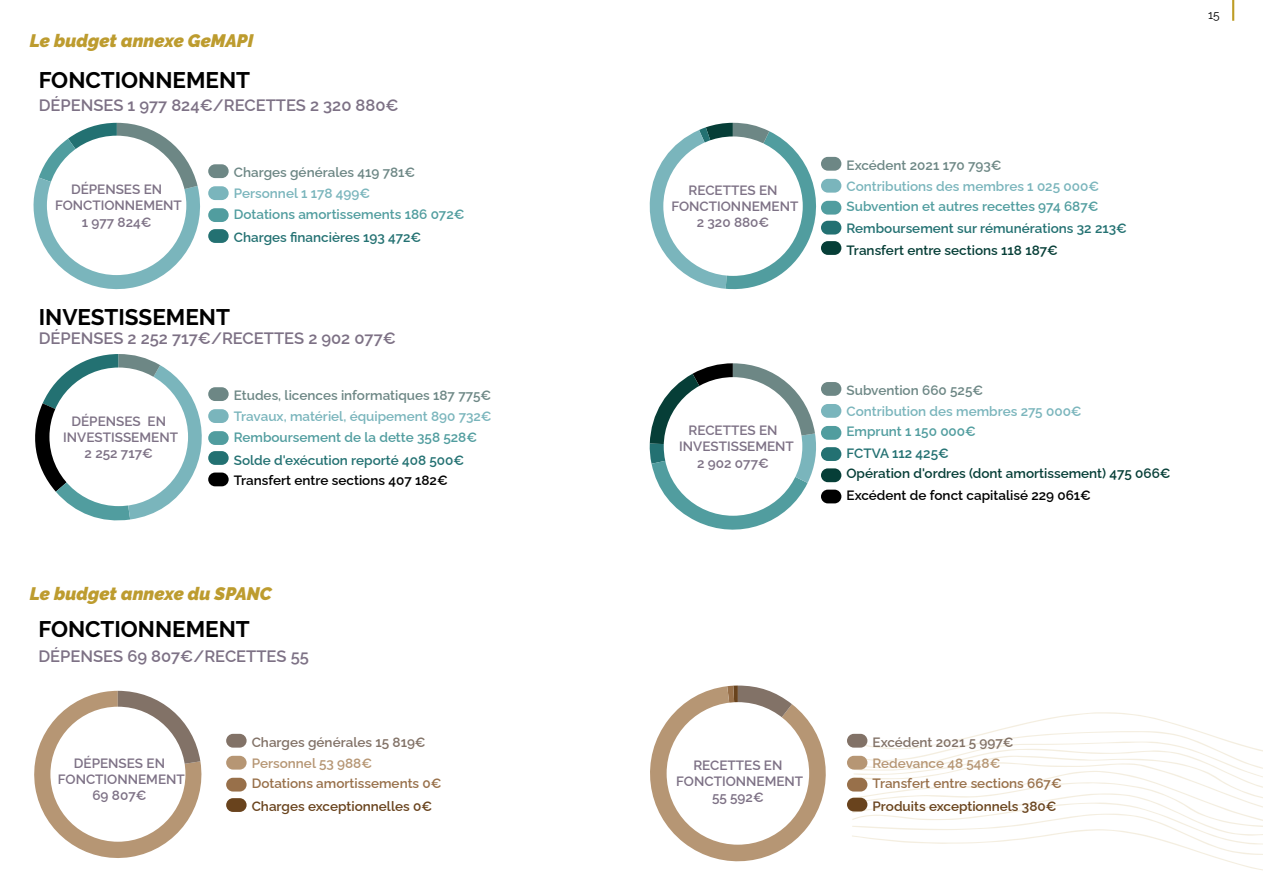
<style>
.page{position:relative;width:1263px;height:893px;background:#fff}
.page>*{position:absolute;margin:0;border:0;box-sizing:border-box;transform-origin:0 0}
.t1{font:700 22.5px "Raleway";color:#000}
.t2{font:italic 900 18px "Raleway";color:#bd9c2f}
.t3{font:600 16.5px "Raleway";color:#7d7185}
.t4{font:600 13.5px/16.2px "Raleway";color:#7d7185;text-align:center}
.t5{font:600 13.5px "Raleway";color:#7ab5bc}
.t6{font:600 13.5px "Raleway";color:#519d9f}
.t7{font:600 13.5px "Raleway";color:#237172}
.t8{font:600 13.5px "Raleway";color:#6d8785}
.t9{font:600 13.5px "Raleway";color:#063e37}
.t10{font:600 13.5px "Raleway";color:#000}
.t11{font:600 13.5px "Raleway";color:#98704a}
.t12{font:600 13.5px "Raleway";color:#69431d}
.t13{font:600 13.5px "Raleway";color:#827267}
.t14{font:600 13.5px "Raleway";color:#b69674}
.t15{font:12px "Raleway";color:#000101}
</style>
<div class="page">
<hr style="left:1232px;top:0;width:2px;height:21px;background:#be9d26">
<svg style="left:852px;top:712px;width:411px;height:159px"></svg>
<svg style="left:33px;top:123px;width:167px;height:167px"></svg>
<div style="left:47px;top:136px;width:139px;height:139px;background:#fff;border-radius:50%"></div>
<div style="left:208px;top:164px;width:21px;height:14px;background:#6d8785;border-radius:7px"></div>
<div style="left:208px;top:186px;width:21px;height:14px;background:#7ab5bc;border-radius:7px"></div>
<div style="left:208px;top:208px;width:21px;height:14px;background:#519d9f;border-radius:7px"></div>
<div style="left:208px;top:229px;width:21px;height:14px;background:#237172;border-radius:7px"></div>
<svg style="left:649px;top:123px;width:179px;height:167px"></svg>
<div style="left:663px;top:136px;width:140px;height:140px;background:#fff;border-radius:50%"></div>
<div style="left:821px;top:157px;width:20px;height:14px;background:#6d8785;border-radius:7px"></div>
<div style="left:821px;top:179px;width:20px;height:14px;background:#7ab5bc;border-radius:7px"></div>
<div style="left:821px;top:201px;width:20px;height:14px;background:#519d9f;border-radius:7px"></div>
<div style="left:821px;top:221px;width:20px;height:14px;background:#237172;border-radius:7px"></div>
<div style="left:821px;top:241px;width:20px;height:14px;background:#063e37;border-radius:7px"></div>
<svg style="left:35px;top:354px;width:179px;height:167px"></svg>
<div style="left:49px;top:367px;width:139px;height:139px;background:#fff;border-radius:50%"></div>
<div style="left:208px;top:387px;width:21px;height:14px;background:#6d8785;border-radius:7px"></div>
<div style="left:208px;top:409px;width:21px;height:14px;background:#7ab5bc;border-radius:7px"></div>
<div style="left:208px;top:431px;width:21px;height:14px;background:#519d9f;border-radius:7px"></div>
<div style="left:208px;top:451px;width:21px;height:14px;background:#237172;border-radius:7px"></div>
<div style="left:208px;top:473px;width:21px;height:13px;background:#000;border-radius:7px"></div>
<svg style="left:649px;top:363px;width:167px;height:167px"></svg>
<div style="left:664px;top:377px;width:138px;height:139px;background:#fff;border-radius:50%"></div>
<div style="left:821px;top:382px;width:20px;height:14px;background:#6d8785;border-radius:7px"></div>
<div style="left:821px;top:404px;width:20px;height:14px;background:#7ab5bc;border-radius:7px"></div>
<div style="left:821px;top:426px;width:20px;height:14px;background:#519d9f;border-radius:7px"></div>
<div style="left:821px;top:447px;width:20px;height:14px;background:#237172;border-radius:7px"></div>
<div style="left:821px;top:468px;width:20px;height:14px;background:#063e37;border-radius:7px"></div>
<div style="left:821px;top:490px;width:20px;height:13px;background:#000;border-radius:7px"></div>
<svg style="left:34px;top:691px;width:168px;height:167px"></svg>
<div style="left:50px;top:707px;width:135px;height:135px;background:#fff;border-radius:50%"></div>
<div style="left:226px;top:734px;width:21px;height:14px;background:#827267;border-radius:7px"></div>
<div style="left:226px;top:756px;width:21px;height:14px;background:#b69674;border-radius:7px"></div>
<div style="left:226px;top:778px;width:21px;height:13px;background:#98704a;border-radius:7px"></div>
<div style="left:226px;top:798px;width:21px;height:14px;background:#69431d;border-radius:7px"></div>
<svg style="left:650px;top:685px;width:176px;height:177px"></svg>
<div style="left:667px;top:702px;width:142px;height:143px;background:#fff;border-radius:50%"></div>
<div style="left:847px;top:734px;width:20px;height:14px;background:#827267;border-radius:7px"></div>
<div style="left:847px;top:756px;width:20px;height:14px;background:#b69674;border-radius:7px"></div>
<div style="left:847px;top:778px;width:20px;height:13px;background:#98704a;border-radius:7px"></div>
<div style="left:847px;top:798px;width:20px;height:13px;background:#69431d;border-radius:7px"></div>
<h2 class="t2" style="left:30px;top:30px;width:225px">Le budget annexe GeMAPI</h2>
<h1 class="t1" style="left:39px;top:67px;width:213px">FONCTIONNEMENT</h1>
<p class="t3" style="left:39px;top:92px;width:361px">DÉPENSES 1 977 824€/RECETTES 2 320 880€</p>
<p class="t4" style="left:55px;top:180px;width:128px">DÉPENSES EN<br>FONCTIONNEMENT<br>1 977 824€</p>
<p class="t8" style="left:234px;top:161px;width:183px">Charges générales 419 781€</p>
<p class="t5" style="left:234px;top:182px;width:138px">Personnel 1 178 499€</p>
<p class="t6" style="left:234px;top:203px;width:232px">Dotations amortissements 186 072€</p>
<p class="t7" style="left:234px;top:226px;width:189px">Charges financières 193 472€</p>
<h1 class="t1" style="left:39px;top:304px;width:193px">INVESTISSEMENT</h1>
<p class="t3" style="left:39px;top:325px;width:359px">DÉPENSES 2 252 717€/RECETTES 2 902 077€</p>
<p class="t4" style="left:63px;top:411px;width:116px">DÉPENSES EN<br>INVESTISSEMENT<br>2 252 717€</p>
<p class="t8" style="left:234px;top:385px;width:259px">Etudes, licences informatiques 187 775€</p>
<p class="t5" style="left:234px;top:405px;width:259px">Travaux, matériel, équipement 890 732€</p>
<p class="t6" style="left:234px;top:426px;width:245px">Remboursement de la dette 358 528€</p>
<p class="t7" style="left:234px;top:449px;width:232px">Solde d'exécution reporté 408 500€</p>
<p class="t10" style="left:234px;top:470px;width:215px">Transfert entre sections 407 182€</p>
<h2 class="t2" style="left:30px;top:583px;width:244px">Le budget annexe du SPANC</h2>
<h1 class="t1" style="left:38px;top:616px;width:213px">FONCTIONNEMENT</h1>
<p class="t3" style="left:38px;top:643px;width:272px">DÉPENSES 69 807€/RECETTES 55</p>
<p class="t4" style="left:58px;top:754px;width:128px">DÉPENSES EN<br>FONCTIONNEMENT<br>69 807€</p>
<p class="t13" style="left:252px;top:731px;width:175px">Charges générales 15 819€</p>
<p class="t14" style="left:252px;top:752px;width:122px">Personnel 53 988€</p>
<p class="t11" style="left:252px;top:773px;width:191px">Dotations amortissements 0€</p>
<p class="t12" style="left:252px;top:795px;width:182px">Charges exceptionnelles 0€</p>
<p class="t15" style="left:1208px;top:8px;width:13px">15</p>
<p class="t4" style="left:671px;top:181px;width:128px">RECETTES EN<br>FONCTIONNEMENT<br>2 320 880€</p>
<p class="t8" style="left:846px;top:154px;width:157px">Excédent 2021 170 793€</p>
<p class="t5" style="left:846px;top:175px;width:254px">Contributions des membres 1 025 000€</p>
<p class="t6" style="left:846px;top:196px;width:253px">Subvention et autres recettes 974 687€</p>
<p class="t7" style="left:846px;top:218px;width:282px">Remboursement sur rémunérations 32 213€</p>
<p class="t9" style="left:846px;top:239px;width:213px">Transfert entre sections 118 187€</p>
<p class="t4" style="left:679px;top:421px;width:116px">RECETTES EN<br>INVESTISSEMENT<br>2 902 077€</p>
<p class="t8" style="left:846px;top:379px;width:138px">Subvention 660 525€</p>
<p class="t5" style="left:846px;top:400px;width:237px">Contribution des membres 275 000€</p>
<p class="t6" style="left:846px;top:421px;width:131px">Emprunt 1 150 000€</p>
<p class="t7" style="left:846px;top:442px;width:104px">FCTVA 112 425€</p>
<p class="t9" style="left:846px;top:463px;width:326px">Opération d'ordres (dont amortissement) 475 066€</p>
<p class="t10" style="left:846px;top:485px;width:246px">Excédent de fonct capitalisé 229 061€</p>
<p class="t4" style="left:676px;top:755px;width:128px">RECETTES EN<br>FONCTIONNEMENT<br>55 592€</p>
<p class="t13" style="left:872px;top:731px;width:142px">Excédent 2021 5 997€</p>
<p class="t14" style="left:872px;top:752px;width:129px">Redevance 48 548€</p>
<p class="t11" style="left:872px;top:773px;width:191px">Transfert entre sections 667€</p>
<p class="t12" style="left:872px;top:796px;width:185px">Produits exceptionnels 380€</p>
</div>
